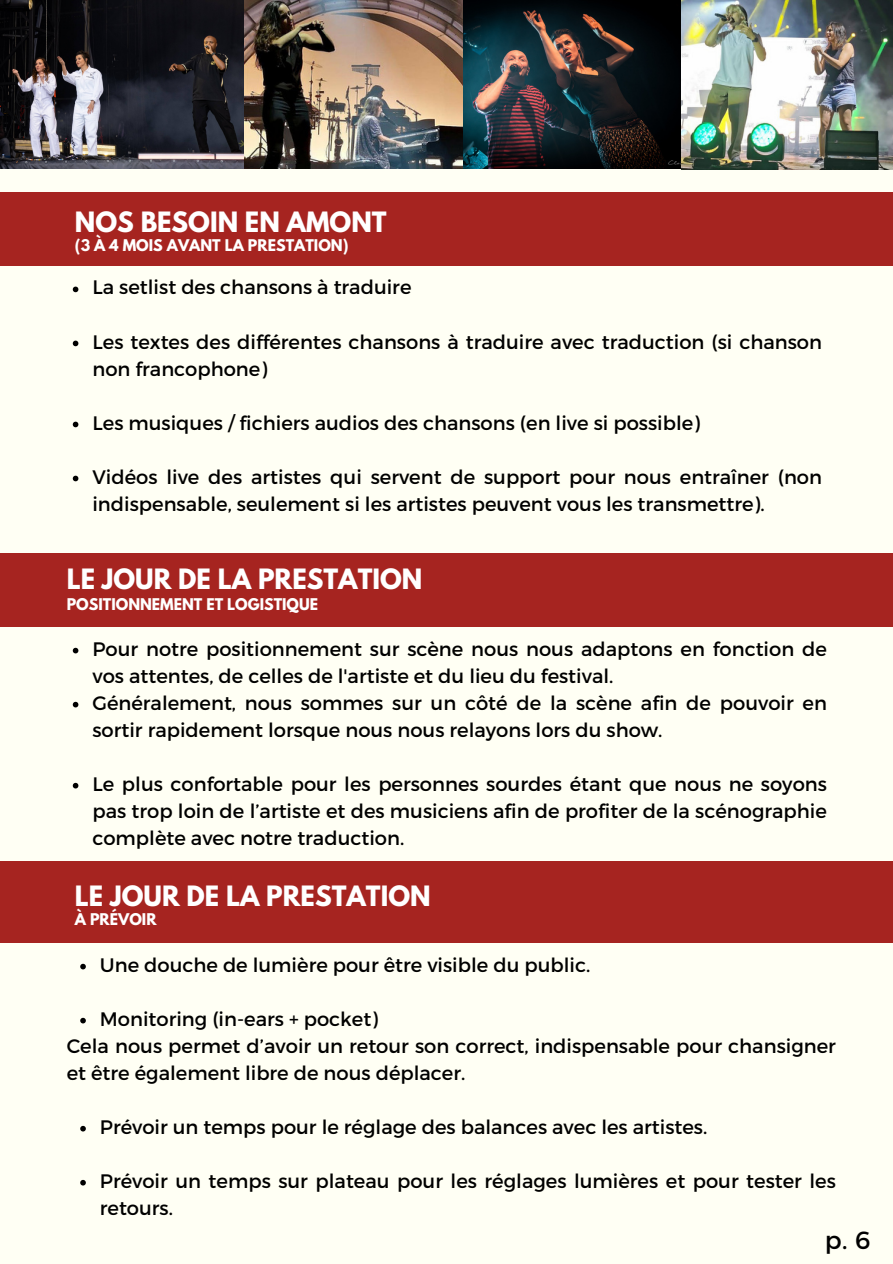
<style>
.page{position:relative;width:893px;height:1264px;background:#fff}
.page>*{position:absolute;margin:0;border:0;box-sizing:border-box;transform-origin:0 0}
.t1{font:700 24.75px "League Spartan";color:#fff}
.t2{font:24.75px "Montserrat";color:#000}
.t3{font:19.5px/27px "Montserrat";color:#000}
.t4{font:700 14.25px "League Spartan";color:#fff}
</style>
<div class="page">
<div style="left:0;top:0;width:892px;height:1263px;background:#fffff4"></div>
<div style="left:0;top:553px;width:892px;height:73px;background:#a62420"></div>
<div style="left:0;top:192px;width:892px;height:73px;background:#a62420"></div>
<div style="left:0;top:861px;width:892px;height:82px;background:#a62420"></div>
<img style="left:0;top:0;width:892px;height:169px">
<svg style="left:73px;top:286px;width:5px;height:6px"></svg>
<svg style="left:73px;top:340px;width:5px;height:6px"></svg>
<svg style="left:73px;top:421px;width:5px;height:6px"></svg>
<svg style="left:73px;top:475px;width:5px;height:6px"></svg>
<svg style="left:73px;top:647px;width:5px;height:6px"></svg>
<svg style="left:73px;top:701px;width:5px;height:6px"></svg>
<svg style="left:73px;top:782px;width:5px;height:6px"></svg>
<svg style="left:80px;top:963px;width:6px;height:6px"></svg>
<svg style="left:80px;top:1017px;width:6px;height:6px"></svg>
<svg style="left:80px;top:1125px;width:6px;height:6px"></svg>
<svg style="left:80px;top:1179px;width:6px;height:6px"></svg>
<p class="t1" style="left:75px;top:210px;width:313px">NOS BESOIN EN AMONT</p>
<p class="t4" style="left:75px;top:238px;width:275px">(3 À 4 MOIS AVANT LA PRESTATION)</p>
<p class="t3" style="left:92px;top:273px;width:320px">La setlist des chansons à traduire</p>
<p class="t3" style="left:92px;top:327px;width:731px">Les textes des différentes chansons à traduire avec traduction (si chanson non francophone)</p>
<p class="t3" style="left:92px;top:408px;width:609px">Les musiques / fichiers audios des chansons (en live si possible)</p>
<p class="t3" style="left:92px;top:462px;width:731px">Vidéos live des artistes qui servent de support pour nous entraîner (non indispensable, seulement si les artistes peuvent vous les transmettre).</p>
<p class="t1" style="left:67px;top:567px;width:357px">LE JOUR DE LA PRESTATION</p>
<p class="t4" style="left:67px;top:597px;width:253px">POSITIONNEMENT ET LOGISTIQUE</p>
<p class="t3" style="left:92px;top:634px;width:736px">Pour notre positionnement sur scène nous nous adaptons en fonction de vos attentes, de celles de l'artiste et du lieu du festival.</p>
<p class="t3" style="left:92px;top:688px;width:736px">Généralement, nous sommes sur un côté de la scène afin de pouvoir en sortir rapidement lorsque nous nous relayons lors du show.</p>
<p class="t3" style="left:92px;top:769px;width:736px;text-align:justify">Le plus confortable pour les personnes sourdes étant que nous ne soyons pas trop loin de l’artiste et des musiciens afin de profiter de la scénographie complète avec notre traduction.</p>
<p class="t1" style="left:75px;top:883px;width:357px">LE JOUR DE LA PRESTATION</p>
<p class="t4" style="left:75px;top:912px;width:83px">À PRÉVOIR</p>
<p class="t3" style="left:100px;top:950px;width:492px">Une douche de lumière pour être visible du public.</p>
<p class="t3" style="left:100px;top:1004px;width:279px">Monitoring (in-ears + pocket)</p>
<p class="t3" style="left:67px;top:1031px;width:770px">Cela nous permet d’avoir un retour son correct, indispensable pour chansigner et être également libre de nous déplacer.</p>
<p class="t3" style="left:100px;top:1112px;width:609px">Prévoir un temps pour le réglage des balances avec les artistes.</p>
<p class="t3" style="left:100px;top:1166px;width:737px">Prévoir un temps sur plateau pour les réglages lumières et pour tester les retours.</p>
<p class="t2" style="left:824px;top:1224px;width:47px">p. 6</p>
</div>
